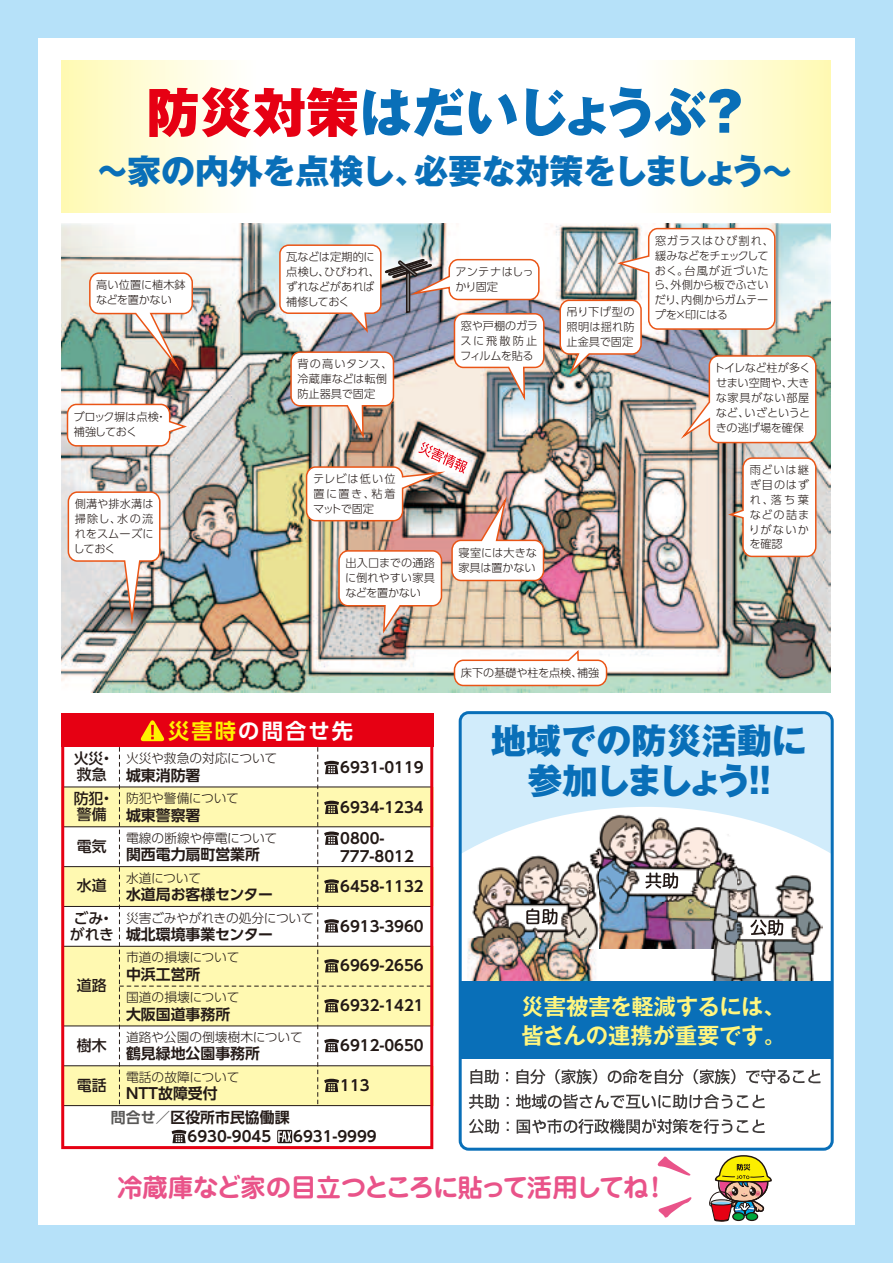
<style>
.page{position:relative;width:893px;height:1263px;background:#b6e1f9}
.page>*{position:absolute;margin:0;border:0;box-sizing:border-box;transform-origin:0 0}
.t1{font:800 53.1px "Gothic MB101 Pro";color:#096fb8}
.t2{font:800 35.1px/40.3px "Gothic MB101 Pro";color:#096fb8;text-align:center}
.t3{font:800 34.05px "Gothic MB101 Pro";letter-spacing:-.03em;color:#096fb8}
.t4{font:700 25.5px "Jun 501 Pro";letter-spacing:-.04em;color:#e95389}
.t5{font:700 22.35px/28.7px "Gothic MB101 Pro De";letter-spacing:-.005em;color:#fff67f}
.t6{font:700 21.3px "UD Shin Go Pro De";letter-spacing:.1em;color:#fff}
.t7{font:700 14.85px/30.8px "UD Shin Go Pro De";color:#231916}
.t8{font:500 14.85px/15.9px "UD Shin Go Pro";color:#231916}
.t9{font:300 12.75px "UD Shin Go Pro";letter-spacing:-.01em;color:#231916}
.t10{font:300 11.1px/14.9px "UD Shin Go Pro";color:#231916;text-align:justify}
.t11{font:300 11.1px/14.9px "UD Shin Go Pro";letter-spacing:-.04em;color:#231916}
.t12{font:300 11.1px/14.9px "UD Shin Go Pro";letter-spacing:-.02em;color:#231916}
.s1{color:#e60013}
.s2{color:#fff100}
.s3{color:#595857}
</style>
<div class="page">
<div style="left:38px;top:38px;width:817px;height:1187px;background:#fff"></div>
<div style="left:61px;top:60px;width:200px;height:152px;background:linear-gradient(to right,#fff9b3,#fff)"></div>
<div style="left:631px;top:60px;width:200px;height:152px;background:linear-gradient(to right,#fff,#fff9b4)"></div>
<img style="left:61px;top:224px;width:770px;height:468px">
<svg style="left:470px;top:1069px;width:29px;height:15px"></svg>
<svg style="left:517px;top:1069px;width:28px;height:15px"></svg>
<svg style="left:555px;top:1069px;width:42px;height:15px"></svg>
<svg style="left:608px;top:1069px;width:76px;height:15px"></svg>
<svg style="left:693px;top:1069px;width:42px;height:15px"></svg>
<svg style="left:746px;top:1069px;width:74px;height:15px"></svg>
<svg style="left:469px;top:1094px;width:30px;height:15px"></svg>
<svg style="left:516px;top:1094px;width:249px;height:15px"></svg>
<svg style="left:469px;top:1119px;width:30px;height:15px"></svg>
<svg style="left:517px;top:1119px;width:248px;height:15px"></svg>
<img style="left:472px;top:855px;width:118px;height:83px">
<img style="left:468px;top:938px;width:128px;height:43px">
<img style="left:598px;top:854px;width:138px;height:48px">
<img style="left:598px;top:902px;width:112px;height:46px">
<img style="left:590px;top:854px;width:8px;height:94px">
<img style="left:736px;top:865px;width:87px;height:80px">
<img style="left:710px;top:945px;width:105px;height:36px">
<img style="left:710px;top:863px;width:26px;height:85px">
<svg style="left:526px;top:908px;width:31px;height:16px"></svg>
<svg style="left:645px;top:872px;width:33px;height:17px"></svg>
<svg style="left:750px;top:919px;width:33px;height:17px"></svg>
<div style="left:459px;top:981px;width:372px;height:78px;background:#096fb8"></div>
<svg style="left:463px;top:715px;width:367px;height:139px;fill:#d1ecfb"></svg>
<div style="left:459px;top:711px;width:375px;height:440px;border:3px solid #096fb8;border-radius:9px"></div>
<svg style="left:61px;top:714px;width:372px;height:435px"></svg>
<svg style="left:709px;top:1155px;width:63px;height:67px"></svg>
<img style="left:88px;top:272px;width:106px;height:106px">
<svg style="left:66px;top:403px;width:123px;height:44px"></svg>
<img style="left:278px;top:244px;width:267px;height:392px">
<img style="left:559px;top:227px;width:258px;height:217px">
<img style="left:67px;top:491px;width:94px;height:140px">
<svg style="left:725px;top:457px;width:92px;height:101px"></svg>
<svg style="left:453px;top:648px;width:155px;height:39px"></svg>
<svg style="left:658px;top:1197px;width:33px;height:20px"></svg>
<svg style="left:657px;top:1156px;width:33px;height:19px"></svg>
<h1 class="t1" style="left:147px;top:68px;width:606px"><span class="s1">防災対策</span>はだいじょうぶ？</h1>
<h3 class="t3" style="left:96px;top:143px;width:700px">～家の内外を点検し、必要な対策をしましょう～</h3>
<p class="t12" style="left:96px;top:277px;width:91px">高い位置に植木鉢などを置かない</p>
<p class="t11" style="left:74px;top:409px;width:95px">ブロック塀は点検・補強しておく</p>
<p class="t10" style="left:73px;top:496px;width:82px">側溝や排水溝は掃除し、水の流れをスムーズにしておく</p>
<p class="t10" style="left:286px;top:249px;width:95px;text-align:left">瓦などは定期的に点検し、ひびわれ、ずれなどがあれば補修しておく</p>
<p class="t10" style="left:297px;top:356px;width:97px;text-align:left">背の高いタンス、冷蔵庫などは転倒防止器具で固定</p>
<p class="t10" style="left:455px;top:264px;width:80px">アンテナはしっかり固定</p>
<p class="t10" style="left:460px;top:318px;width:79px">窓や戸棚のガラスに飛散防止フィルムを貼る</p>
<p class="t10" style="left:313px;top:471px;width:84px">テレビは低い位置に置き、粘着マットで固定</p>
<p class="t10" style="left:345px;top:555px;width:92px">出入口までの通路に倒れやすい家具などを置かない</p>
<p class="t10" style="left:458px;top:545px;width:80px">寝室には大きな家具は置かない</p>
<p class="t10" style="left:567px;top:304px;width:70px">吊り下げ型の照明は揺れ防止金具で固定</p>
<p class="t10" style="left:654px;top:233px;width:121px;text-align:left">窓ガラスはひび割れ、緩みなどをチェックしておく。台風が近づいたら、外側から板でふさいだり、内側からガムテープを×印にはる</p>
<p class="t10" style="left:714px;top:360px;width:98px">トイレなど柱が多くせまい空間や、大きな家具がない部屋など、いざというときの逃げ場を確保</p>
<p class="t10" style="left:749px;top:462px;width:62px">雨どいは継ぎ目のはずれ、落ち葉などの詰まりがないかを確認</p>
<h3 class="t8" style="left:74px;top:750px;width:42px">火災・救急</h3>
<h3 class="t8" style="left:74px;top:790px;width:42px">防犯・警備</h3>
<h3 class="t8" style="left:77px;top:838px;width:31px">電気</h3>
<h3 class="t8" style="left:77px;top:877px;width:31px">水道</h3>
<h3 class="t8" style="left:70px;top:910px;width:46px">ごみ・がれき</h3>
<h3 class="t8" style="left:77px;top:977px;width:31px">道路</h3>
<h3 class="t8" style="left:77px;top:1037px;width:31px">樹木</h3>
<h3 class="t8" style="left:77px;top:1077px;width:31px">電話</h3>
<h3 class="t6" style="left:168px;top:713px;width:187px"><span class="s2">災害時</span>の問合せ先</h3>
<p class="t9" style="left:126px;top:748px;width:153px">火災や救急の対応について</p>
<h3 class="t7" style="left:126px;top:759px;width:76px">城東消防署</h3>
<p class="t9" style="left:126px;top:788px;width:114px">防犯や警備について</p>
<h3 class="t7" style="left:126px;top:799px;width:76px">城東警察署</h3>
<p class="t9" style="left:126px;top:828px;width:153px">電線の断線や停電について</p>
<h3 class="t7" style="left:126px;top:839px;width:135px">関西電力扇町営業所</h3>
<p class="t9" style="left:126px;top:867px;width:77px">水道について</p>
<h3 class="t7" style="left:126px;top:879px;width:148px">水道局お客様センター</h3>
<p class="t9" style="left:126px;top:907px;width:189px">災害ごみやがれきの処分について</p>
<h3 class="t7" style="left:126px;top:918px;width:149px">城北環境事業センター</h3>
<p class="t9" style="left:126px;top:947px;width:115px">市道の損壊について</p>
<h3 class="t7" style="left:126px;top:958px;width:76px">中浜工営所</h3>
<p class="t9" style="left:126px;top:987px;width:115px">国道の損壊について</p>
<h3 class="t7" style="left:126px;top:998px;width:106px">大阪国道事務所</h3>
<p class="t9" style="left:126px;top:1027px;width:178px">道路や公園の倒壊樹木について</p>
<h3 class="t7" style="left:126px;top:1038px;width:135px">鶴見緑地公園事務所</h3>
<p class="t9" style="left:126px;top:1066px;width:115px">電話の故障について</p>
<h3 class="t7" style="left:126px;top:1077px;width:93px">NTT故障受付</h3>
<h3 class="t7" style="left:340px;top:752px;width:85px">6931-0119</h3>
<h3 class="t7" style="left:340px;top:791px;width:85px">6934-1234<br>0800-</h3>
<h3 class="t7" style="left:340px;top:841px;width:85px;line-height:29.7px">777-8012<br>6458-1132</h3>
<h3 class="t7" style="left:340px;top:910px;width:85px">6913-3960</h3>
<h3 class="t7" style="left:340px;top:950px;width:85px">6969-2656</h3>
<h3 class="t7" style="left:340px;top:990px;width:85px">6932-1421</h3>
<h3 class="t7" style="left:340px;top:1030px;width:85px">6912-0650</h3>
<h3 class="t7" style="left:340px;top:1069px;width:31px">113</h3>
<h3 class="t7" style="left:188px;top:1107px;width:103px;line-height:19.2px;text-indent:-77px"><span class="s3">問合せ／</span>区役所市民協働課<br>6930-9045</h3>
<h3 class="t7" style="left:293px;top:1121px;width:85px">6931-9999</h3>
<p class="t10" style="left:461px;top:665px;width:140px">床下の基礎や柱を点検、補強</p>
<h2 class="t2" style="left:491px;top:716px;width:317px">地域での防災活動に参加しましょう！！</h2>
<h3 class="t5" style="left:521px;top:989px;width:266px">災害被害を軽減するには、皆さんの連携が重要です。</h3>
<h3 class="t4" style="left:117px;top:1167px;width:553px">冷蔵庫など家の目立つところに貼って活用してね！</h3>
</div>
